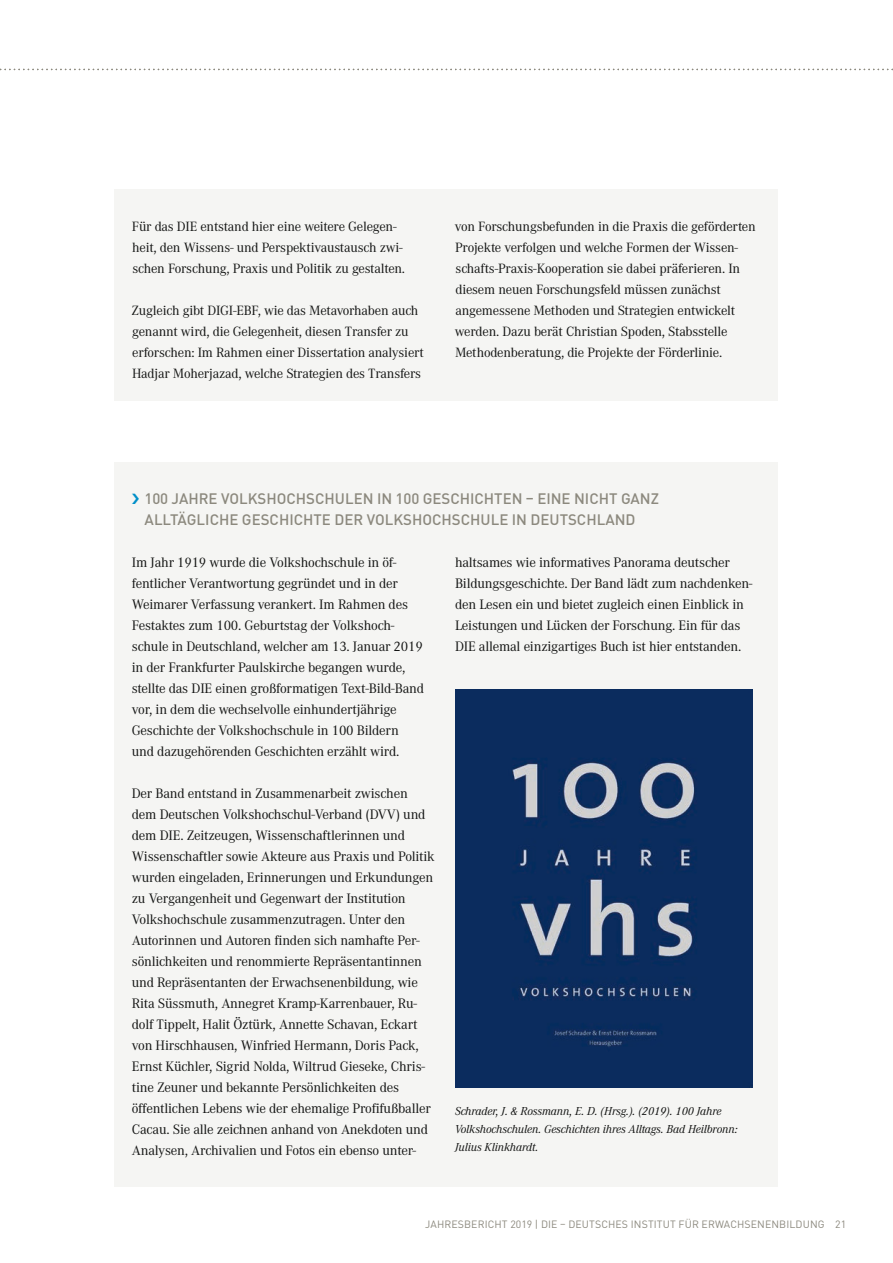
<style>
.page{position:relative;width:893px;height:1263px;background:#fff}
.page>*{position:absolute;margin:0;border:0;box-sizing:border-box;transform-origin:0 0}
.t1{font:500 15px/21px "DIN Pro";color:#8c897e}
.Copy{font:14.25px/21px "Corporate A";letter-spacing:-.015em;color:#131413}
.Copy-2{font:13.95px/21px "Corporate A";letter-spacing:-.015em;color:#131413}
.Copy-3{font:italic 12px/18px "Corporate A";letter-spacing:-.01em;color:#131413}
.t2{font:10.5px "DIN Pro";letter-spacing:.01em;color:#8c897e}
</style>
<div class="page">
<svg style="left:0;top:69px;width:893px;height:1px"></svg>
<div style="left:115px;top:462px;width:663px;height:724px;background:#f5f5f3"></div>
<img style="left:455px;top:689px;width:298px;height:398px">
<div style="left:115px;top:189px;width:663px;height:211px;background:#f5f5f3"></div>
<p class="Copy-2" style="left:132px;top:215px;width:275px">Für das DIE entstand hier eine weitere Gelegen&shy;heit, den Wissens- und Perspektivaustausch zwi&shy;schen Forschung, Praxis und Politik zu gestalten.</p>
<p class="Copy-2" style="left:132px;top:299px;width:294px">Zugleich gibt DIGI-EBF, wie das Metavorhaben auch genannt wird, die Gelegenheit, diesen Transfer zu erforschen: Im Rahmen einer Dissertation analysiert Hadjar Moherjazad, welche Strategien des Transfers</p>
<p class="Copy-2" style="left:455px;top:215px;width:302px">von Forschungsbefunden in die Praxis die geförderten Projekte verfolgen und welche Formen der Wissen&shy;schafts-Praxis-Kooperation sie dabei präferieren. In diesem neuen Forschungsfeld müssen zunächst angemessene Methoden und Strategien entwickelt werden. Dazu berät Christian Spoden, Stabsstelle Methodenberatung, die Projekte der Förderlinie.</p>
<p class="t1" style="left:145px;top:487px;width:516px">100 JAHRE VOLKSHOCHSCHULEN IN 100 GESCHICHTEN – EINE NICHT GANZ<br>ALLTÄGLICHE GESCHICHTE DER VOLKSHOCHSCHULE IN DEUTSCHLAND</p>
<p class="Copy" style="left:132px;top:551px;width:294px">Im Jahr 1919 wurde die Volkshochschule in öf&shy;fentlicher Verantwortung gegründet und in der Weimarer Verfassung verankert. Im Rahmen des Festaktes zum 100. Geburtstag der Volkshoch&shy;schule in Deutschland, welcher am 13. Januar 2019 in der Frankfurter Paulskirche begangen wurde, stellte das DIE einen großformatigen Text-Bild-Band vor, in dem die wechselvolle einhundertjährige Geschichte der Volkshochschule in 100 Bildern und dazugehörenden Geschichten erzählt wird.</p>
<p class="Copy" style="left:132px;top:782px;width:305px">Der Band entstand in Zusammenarbeit zwischen dem Deutschen Volkshochschul-Verband (DVV) und dem DIE. Zeitzeugen, Wissenschaftlerinnen und Wissenschaftler sowie Akteure aus Praxis und Politik wurden eingeladen, Erinnerungen und Erkundungen zu Vergangenheit und Gegenwart der Institution Volkshochschule zusammenzutragen. Unter den Autorinnen und Autoren finden sich namhafte Per&shy;sönlichkeiten und renommierte Repräsentantinnen und Repräsentanten der Erwachsenenbildung, wie Rita Süssmuth, Annegret Kramp-Karrenbauer, Ru&shy;dolf Tippelt, Halit Öztürk, Annette Schavan, Eckart von Hirschhausen, Winfried Hermann, Doris Pack, Ernst Küchler, Sigrid Nolda, Wiltrud Gieseke, Chris&shy;tine Zeuner und bekannte Persönlichkeiten des öffentlichen Lebens wie der ehemalige Profifußballer Cacau. Sie alle zeichnen anhand von Anekdoten und Analysen, Archivalien und Fotos ein ebenso unter-</p>
<p class="Copy" style="left:455px;top:551px;width:299px">haltsames wie informatives Panorama deutscher Bildungsgeschichte. Der Band lädt zum nachdenken&shy;den Lesen ein und bietet zugleich einen Einblick in Leistungen und Lücken der Forschung. Ein für das DIE allemal einzigartiges Buch ist hier entstanden.</p>
<p class="Copy-3" style="left:455px;top:1102px;width:284px">Schrader, J. &amp; Rossmann, E. D. (Hrsg.). (2019). 100 Jahre<br>Volkshochschulen. Geschichten ihres Alltags. Bad Heilbronn:<br>Julius Klinkhardt.</p>
<p class="t2" style="left:425px;top:1217px;width:422px">JAHRESBERICHT 2019 | DIE – DEUTSCHES INSTITUT FÜR ERWACHSENENBILDUNG 21</p>
</div>
